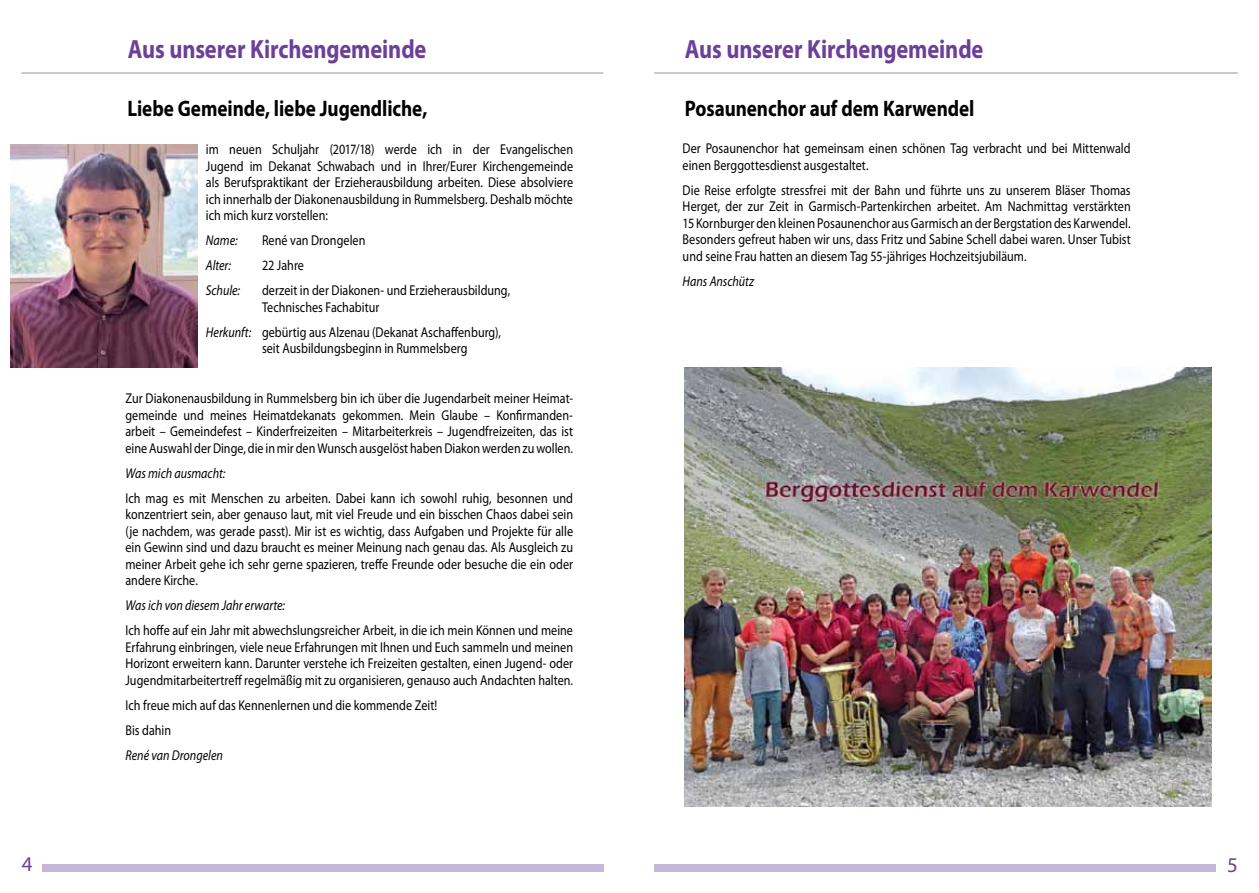
<style>
.page{position:relative;width:1259px;height:893px;background:#fff}
.page>*{position:absolute;margin:0;border:0;box-sizing:border-box;transform-origin:0 0}
.t1{font:700 26.4px "Myriad Pro";letter-spacing:-.005em;color:#6c3f98;scale:.85 1}
.t2{font:700 22.5px "Myriad Pro";letter-spacing:-.005em;color:#000;scale:.85 1}
.t3{font:21px "Myriad Pro";color:#6c3f98}
.t4{font:14.25px/16.5px "Myriad Pro";color:#000;text-align:justify;scale:.85 1}
.t5{font:italic 14.25px "Myriad Pro";color:#000;scale:.85 1}
.s1{font-style:italic}
</style>
<div class="page">
<div style="left:42px;top:864px;width:562px;height:8px;background:#c5b7da"></div>
<hr style="left:21px;top:73px;width:582px;height:1px;background:#939598">
<div style="left:654px;top:864px;width:561px;height:8px;background:#c5b7da"></div>
<hr style="left:654px;top:73px;width:583px;height:1px;background:#939598">
<img style="left:685px;top:368px;width:526px;height:438px">
<img style="left:11px;top:145px;width:186px;height:223px">
<h1 class="t1" style="left:128px;top:32px;width:353px">Aus unserer Kirchengemeinde</h1>
<h2 class="t2" style="left:128px;top:93px;width:354px">Liebe Gemeinde, liebe Jugendliche,</h2>
<h2 class="t2" style="left:685px;top:94px;width:342px">Posaunenchor auf dem Karwendel</h2>
<p class="t4" style="left:206px;top:141px;width:433px">im neuen Schuljahr (2017/18) werde ich in der Evangelischen Jugend im Dekanat Schwabach und in Ihrer/Eurer Kirchengemeinde als Berufspraktikant der Erzieherausbildung arbeiten. Diese absolviere ich innerhalb der Diakonenausbildung in Rummelsberg. Deshalb möchte ich mich kurz vorstellen:</p>
<p class="t5" style="left:206px;top:232px;width:39px">Name:</p>
<p class="t4" style="left:262px;top:232px;width:123px">René van Drongelen</p>
<p class="t5" style="left:206px;top:257px;width:31px">Alter:</p>
<p class="t4" style="left:262px;top:257px;width:51px">22 Jahre</p>
<p class="t5" style="left:206px;top:282px;width:42px">Schule:</p>
<p class="t4" style="left:262px;top:282px;width:293px">derzeit in der Diakonen- und Erzieherausbildung,<br>Technisches Fachabitur</p>
<p class="t4" style="left:262px;top:323px;width:283px;text-indent:-56px"><span class="s1">Herkunft:</span> gebürtig aus Alzenau (Dekanat Aschaffenburg), seit Ausbildungsbeginn in Rummelsberg</p>
<p class="t4" style="left:125px;top:390px;width:528px">Zur Diakonenausbildung in Rummelsberg bin ich über die Jugendarbeit meiner Heimat&shy;gemeinde und meines Heimatdekanats gekommen. Mein Glaube – Konfirmanden&shy;arbeit – Gemeindefest – Kinderfreizeiten – Mitarbeiterkreis – Jugendfreizeiten, das ist eine Auswahl der Dinge, die in mir den Wunsch ausgelöst haben Diakon werden zu wollen.</p>
<p class="t5" style="left:125px;top:464px;width:119px">Was mich ausmacht:</p>
<p class="t4" style="left:125px;top:490px;width:528px">Ich mag es mit Menschen zu arbeiten. Dabei kann ich sowohl ruhig, besonnen und konzentriert sein, aber genauso laut, mit viel Freude und ein bisschen Chaos dabei sein (je nachdem, was gerade passt). Mir ist es wichtig, dass Aufgaben und Projekte für alle ein Gewinn sind und dazu braucht es meiner Meinung nach genau das. Als Ausgleich zu meiner Arbeit gehe ich sehr gerne spazieren, treffe Freunde oder besuche die ein oder andere Kirche.</p>
<p class="t5" style="left:125px;top:597px;width:189px">Was ich von diesem Jahr erwarte:</p>
<p class="t4" style="left:125px;top:622px;width:528px">Ich hoffe auf ein Jahr mit abwechslungsreicher Arbeit, in die ich mein Können und meine Erfahrung einbringen, viele neue Erfahrungen mit Ihnen und Euch sammeln und meinen Horizont erweitern kann. Darunter verstehe ich Freizeiten gestalten, einen Jugend- oder Jugendmitarbeitertreff regelmäßig mit zu organisieren, genauso auch Andachten halten.</p>
<p class="t4" style="left:125px;top:692px;width:368px;line-height:25px">Ich freue mich auf das Kennenlernen und die kommende Zeit!<br>Bis dahin</p>
<p class="t5" style="left:125px;top:746px;width:116px">René van Drongelen</p>
<h1 class="t1" style="left:685px;top:32px;width:353px">Aus unserer Kirchengemeinde</h1>
<p class="t4" style="left:682px;top:140px;width:528px">Der Posaunenchor hat gemeinsam einen schönen Tag verbracht und bei Mittenwald einen Berggottesdienst ausgestaltet.</p>
<p class="t4" style="left:682px;top:182px;width:528px">Die Reise erfolgte stressfrei mit der Bahn und führte uns zu unserem Bläser Thomas Herget, der zur Zeit in Garmisch-Partenkirchen arbeitet. Am Nachmittag verstärkten 15 Kornburger den kleinen Posaunenchor aus Garmisch an der Bergstation des Karwendel.<br>Besonders gefreut haben wir uns, dass Fritz und Sabine Schell dabei waren. Unser Tubist und seine Frau hatten an diesem Tag 55-jähriges Hochzeitsjubiläum.</p>
<p class="t5" style="left:682px;top:272px;width:86px">Hans Anschütz</p>
<h3 class="t3" style="left:22px;top:851px;width:12px">4</h3>
<h3 class="t3" style="left:1227px;top:852px;width:12px">5</h3>
</div>
